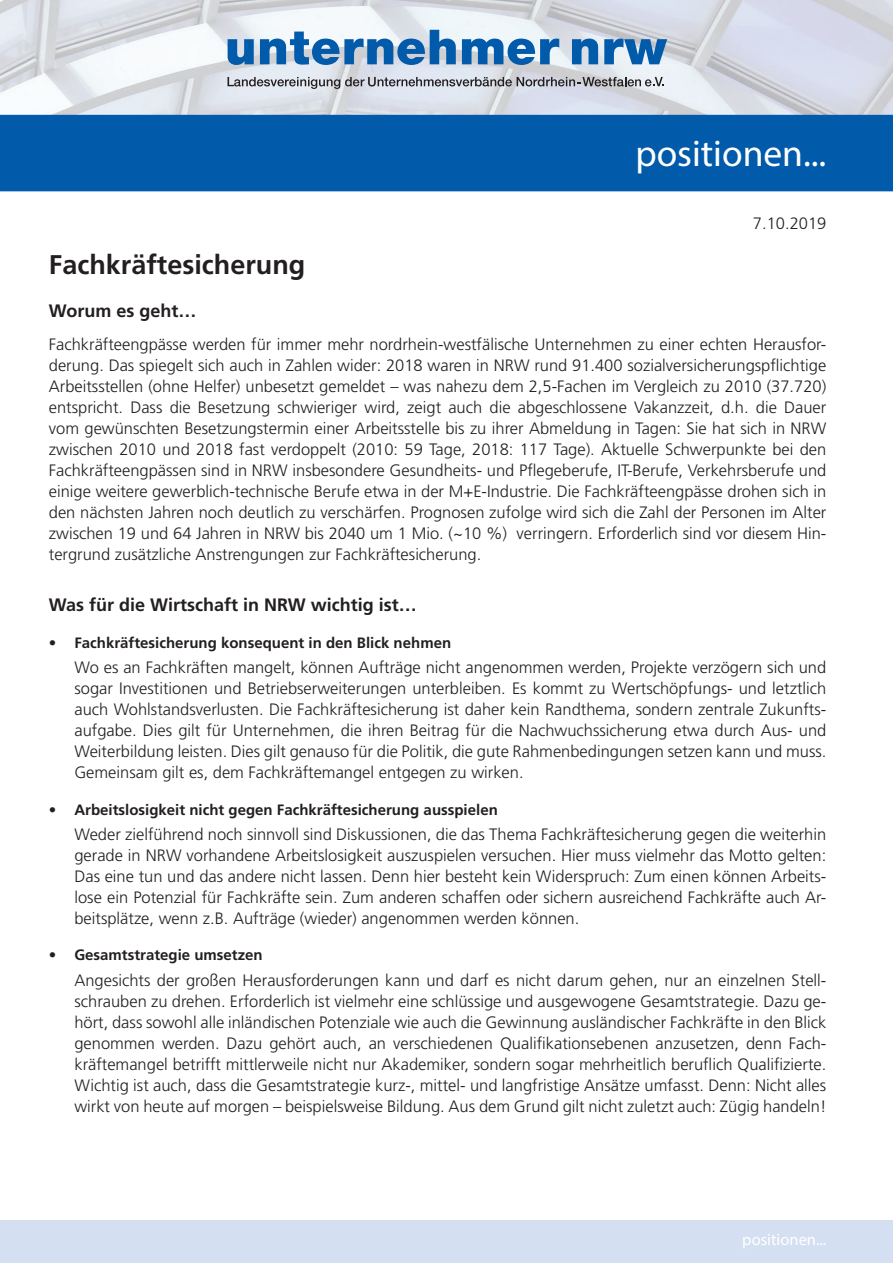
<style>
.page{position:relative;width:893px;height:1263px;background:#fff}
.page>*{position:absolute;margin:0;border:0;box-sizing:border-box;transform-origin:0 0}
.t1{font:37.5px "Myriad Pro";color:#fff}
.Thema{font:700 27px "Frutiger LT Std";color:#231f20}
.Fließtext{font:700 18px "Frutiger LT Std";color:#231f20}
.Worum_geht_es{font:700 18px "Frutiger LT Std";color:#231f20}
.Fließtext_eingerückt{font:300 16.5px/21px "Frutiger LT Std";color:#231f20;text-align:justify}
.Fließtext-2{font:300 16.5px/21px "Frutiger LT Std";color:#231f20;text-align:justify}
.t2{font:16.5px "Myriad Pro";color:#fff}
.t3{font:700 15px "Frutiger LT Std";color:#231f20}
</style>
<div class="page">
<img style="left:0;top:0;width:893px;height:115px">
<div style="left:0;top:115px;width:893px;height:76px;background:#015aaa"></div>
<svg style="left:228px;top:39px;width:26px;height:26px"></svg>
<svg style="left:260px;top:30px;width:196px;height:35px"></svg>
<svg style="left:462px;top:39px;width:97px;height:26px;background:#538dc2"></svg>
<svg style="left:572px;top:39px;width:26px;height:25px"></svg>
<svg style="left:604px;top:39px;width:63px;height:25px;background:#508bc1"></svg>
<svg style="left:227px;top:77px;width:437px;height:12px;background:#a8abb1"></svg>
<div style="left:0;top:1220px;width:893px;height:43px;background:#d4e0f1"></div>
<h1 class="t1" style="left:635px;top:130px;width:193px">positionen...</h1>
<p class="Fließtext-2" style="left:753px;top:213px;width:75px">7.10.2019</p>
<p class="Thema" style="left:49px;top:249px;width:258px">Fachkräftesicherung</p>
<p class="Worum_geht_es" style="left:49px;top:300px;width:149px">Worum es geht…</p>
<p class="Fließtext-2" style="left:49px;top:334px;width:779px">Fachkräfteengpässe werden für immer mehr nordrhein-westfälische Unternehmen zu einer echten Herausfor&shy;derung. Das spiegelt sich auch in Zahlen wider: 2018 waren in NRW rund 91.400 sozialversicherungspflichtige Arbeitsstellen (ohne Helfer) unbesetzt gemeldet – was nahezu dem 2,5-Fachen im Vergleich zu 2010 (37.720) entspricht. Dass die Besetzung schwieriger wird, zeigt auch die abgeschlossene Vakanzzeit, d.h. die Dauer vom gewünschten Besetzungstermin einer Arbeitsstelle bis zu ihrer Abmeldung in Tagen: Sie hat sich in NRW zwischen 2010 und 2018 fast verdoppelt (2010: 59 Tage, 2018: 117 Tage). Aktuelle Schwerpunkte bei den Fachkräfteengpässen sind in NRW insbesondere Gesundheits- und Pflegeberufe, IT-Berufe, Verkehrsberufe und einige weitere gewerblich-technische Berufe etwa in der M+E-Industrie. Die Fachkräfteengpässe drohen sich in den nächsten Jahren noch deutlich zu verschärfen. Prognosen zufolge wird sich die Zahl der Personen im Alter zwischen 19 und 64 Jahren in NRW bis 2040 um 1 Mio. (~10 %) verringern. Erforderlich sind vor diesem Hin&shy;tergrund zusätzliche Anstrengungen zur Fachkräftesicherung.</p>
<p class="Fließtext" style="left:49px;top:594px;width:370px">Was für die Wirtschaft in NRW wichtig ist…</p>
<p class="t3" style="left:49px;top:634px;width:404px">• Fachkräftesicherung konsequent in den Blick nehmen</p>
<p class="Fließtext_eingerückt" style="left:74px;top:657px;width:753px">Wo es an Fachkräften mangelt, können Aufträge nicht angenommen werden, Projekte verzögern sich und sogar Investitionen und Betriebserweiterungen unterbleiben. Es kommt zu Wertschöpfungs- und letztlich auch Wohlstandsverlusten. Die Fachkräftesicherung ist daher kein Randthema, sondern zentrale Zukunfts&shy;aufgabe. Dies gilt für Unternehmen, die ihren Beitrag für die Nachwuchssicherung etwa durch Aus- und Weiterbildung leisten. Dies gilt genauso für die Politik, die gute Rahmenbedingungen setzen kann und muss.<br>Gemeinsam gilt es, dem Fachkräftemangel entgegen zu wirken.</p>
<p class="t3" style="left:49px;top:801px;width:450px">• Arbeitslosigkeit nicht gegen Fachkräftesicherung ausspielen</p>
<p class="Fließtext_eingerückt" style="left:74px;top:824px;width:753px">Weder zielführend noch sinnvoll sind Diskussionen, die das Thema Fachkräftesicherung gegen die weiterhin gerade in NRW vorhandene Arbeitslosigkeit auszuspielen versuchen. Hier muss vielmehr das Motto gelten:<br>Das eine tun und das andere nicht lassen. Denn hier besteht kein Widerspruch: Zum einen können Arbeits&shy;lose ein Potenzial für Fachkräfte sein. Zum anderen schaffen oder sichern ausreichend Fachkräfte auch Ar&shy;beitsplätze, wenn z.B. Aufträge (wieder) angenommen werden können.</p>
<p class="t3" style="left:49px;top:946px;width:215px">• Gesamtstrategie umsetzen</p>
<p class="Fließtext_eingerückt" style="left:74px;top:970px;width:753px">Angesichts der großen Herausforderungen kann und darf es nicht darum gehen, nur an einzelnen Stell&shy;schrauben zu drehen. Erforderlich ist vielmehr eine schlüssige und ausgewogene Gesamtstrategie. Dazu ge&shy;hört, dass sowohl alle inländischen Potenziale wie auch die Gewinnung ausländischer Fachkräfte in den Blick genommen werden. Dazu gehört auch, an verschiedenen Qualifikationsebenen anzusetzen, denn Fach&shy;kräftemangel betrifft mittlerweile nicht nur Akademiker, sondern sogar mehrheitlich beruflich Qualifizierte.<br>Wichtig ist auch, dass die Gesamtstrategie kurz-, mittel- und langfristige Ansätze umfasst. Denn: Nicht alles wirkt von heute auf morgen – beispielsweise Bildung. Aus dem Grund gilt nicht zuletzt auch: Zügig handeln!</p>
<p class="t2" style="left:742px;top:1230px;width:86px">positionen...</p>
</div>
